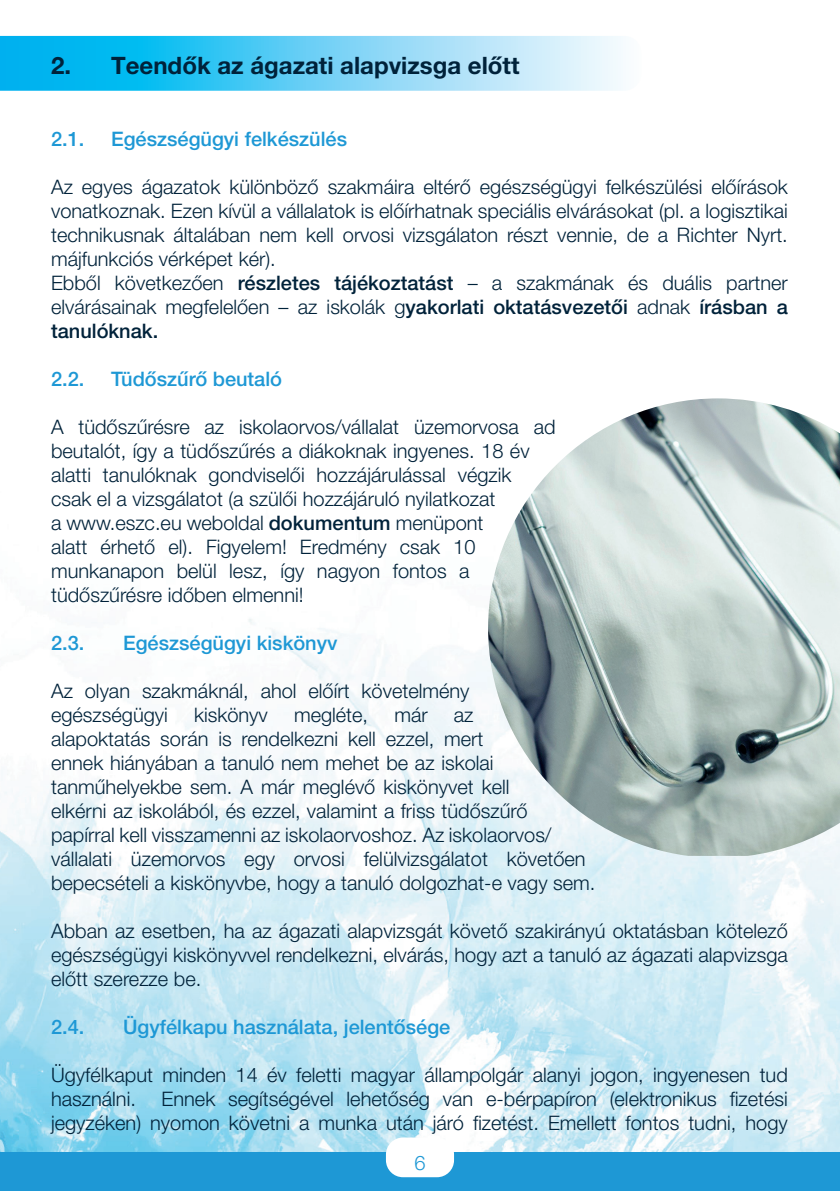
<style>
.page{position:relative;width:840px;height:1191px;background:#fff}
.page>*{position:absolute;margin:0;border:0;box-sizing:border-box;transform-origin:0 0}
.t1{font:700 24px "Helvetica Neue LT Pro";color:#00223a}
.t2{font:300 20px/24px "Helvetica Neue LT Pro";color:#00223a}
.t3{font:500 20px "Helvetica Neue LT Pro";color:#1e98d5}
.t4{font:300 20px "Helvetica Neue LT Pro";color:#1e98d5}
.s1{font-weight:500}
</style>
<div class="page">
<img style="left:0;top:619px;width:839px;height:533px">
<svg style="left:0;top:36px;width:623px;height:55px;background:#69d1f5"></svg>
<div style="left:0;top:1152px;width:839px;height:39px;background:#1e98d5"></div>
<div style="left:386px;top:1137px;width:68px;height:40px;background:#fff;border-radius:17px"></div>
<img style="left:488px;top:398px;width:351px;height:458px">
<p class="t1" style="left:51px;top:50px;width:469px">2. Teendők az ágazati alapvizsga előtt</p>
<p class="t3" style="left:51px;top:127px;width:35px">2.1.</p>
<p class="t3" style="left:111px;top:127px;width:237px">Egészségügyi felkészülés</p>
<p class="t2" style="left:51px;top:174px;width:738px">Az egyes ágazatok különböző szakmáira eltérő egészségügyi felkészülési előírások vonatkoznak. Ezen kívül a vállalatok is előírhatnak speciális elvárásokat (pl. a logisztikai technikusnak általában nem kell orvosi vizsgálaton részt vennie, de a Richter Nyrt. májfunkciós vérképet kér).<br>Ebből következően <span class="s1">részletes tájékoztatást</span> – a szakmának és duális partner elvárásainak megfelelően – az iskolák g<span class="s1">yakorlati oktatásvezetői</span> adnak <span class="s1">írásban a tanulóknak.</span></p>
<p class="t3" style="left:51px;top:367px;width:35px">2.2.</p>
<p class="t3" style="left:111px;top:367px;width:172px">Tüdőszűrő beutaló</p>
<p class="t2" style="left:51px;top:414px;width:505px">A tüdőszűrésre az iskolaorvos/vállalat üzemorvosa ad beutalót, így a tüdőszűrés a diákoknak ingyenes. 18 év alatti tanulóknak gondviselői hozzájárulással végzik csak el a vizsgálatot (a szülői hozzájáruló nyilatkozat<br>a www.eszc.eu weboldal <span class="s1">dokumentum</span> menüpont<br>alatt érhető el). Figyelem! Eredmény csak 10 munkanapon belül lesz, így nagyon fontos a tüdőszűrésre időben elmenni!</p>
<p class="t3" style="left:51px;top:631px;width:35px">2.3.</p>
<p class="t3" style="left:123px;top:631px;width:216px">Egészségügyi kiskönyv</p>
<p class="t2" style="left:51px;top:678px;width:419px">Az olyan szakmáknál, ahol előírt követelmény egészségügyi</p>
<p class="t2" style="left:194px;top:702px;width:75px">kiskönyv</p>
<p class="t2" style="left:294px;top:702px;width:76px">megléte,</p>
<p class="t2" style="left:394px;top:702px;width:35px">már</p>
<p class="t2" style="left:51px;top:702px;width:545px;text-indent:402px">az<br>alapoktatás során is rendelkezni kell ezzel, mert<br>ennek hiányában a tanuló nem mehet be az iskolai tanműhelyekbe sem. A már meglévő kiskönyvet kell<br>elkérni az iskolából, és ezzel, valamint a friss tüdőszűrő papírral kell visszamenni az iskolaorvoshoz. Az iskolaorvos/ vállalati üzemorvos egy orvosi felülvizsgálatot követően bepecsételi a kiskönyvbe, hogy a tanuló dolgozhat-e vagy sem.</p>
<p class="t2" style="left:51px;top:918px;width:738px;text-align:justify">Abban az esetben, ha az ágazati alapvizsgát követő szakirányú oktatásban kötelező egészségügyi kiskönyvvel rendelkezni, elvárás, hogy azt a tanuló az ágazati alapvizsga előtt szerezze be.</p>
<p class="t3" style="left:51px;top:1015px;width:35px">2.4.</p>
<p class="t3" style="left:123px;top:1015px;width:328px">Ügyfélkapu használata, jelentősége</p>
<p class="t2" style="left:51px;top:1062px;width:737px">Ügyfélkaput minden 14 év feletti magyar állampolgár alanyi jogon, ingyenesen tud használni.</p>
<p class="t2" style="left:51px;top:1086px;width:738px;text-align:right">Ennek segítségével lehetőség van e-bérpapíron (elektronikus fizetési<br>jegyzéken) nyomon követni a munka után járó fizetést. Emellett fontos tudni, hogy</p>
<p class="t4" style="left:414px;top:1150px;width:13px">6</p>
</div>
